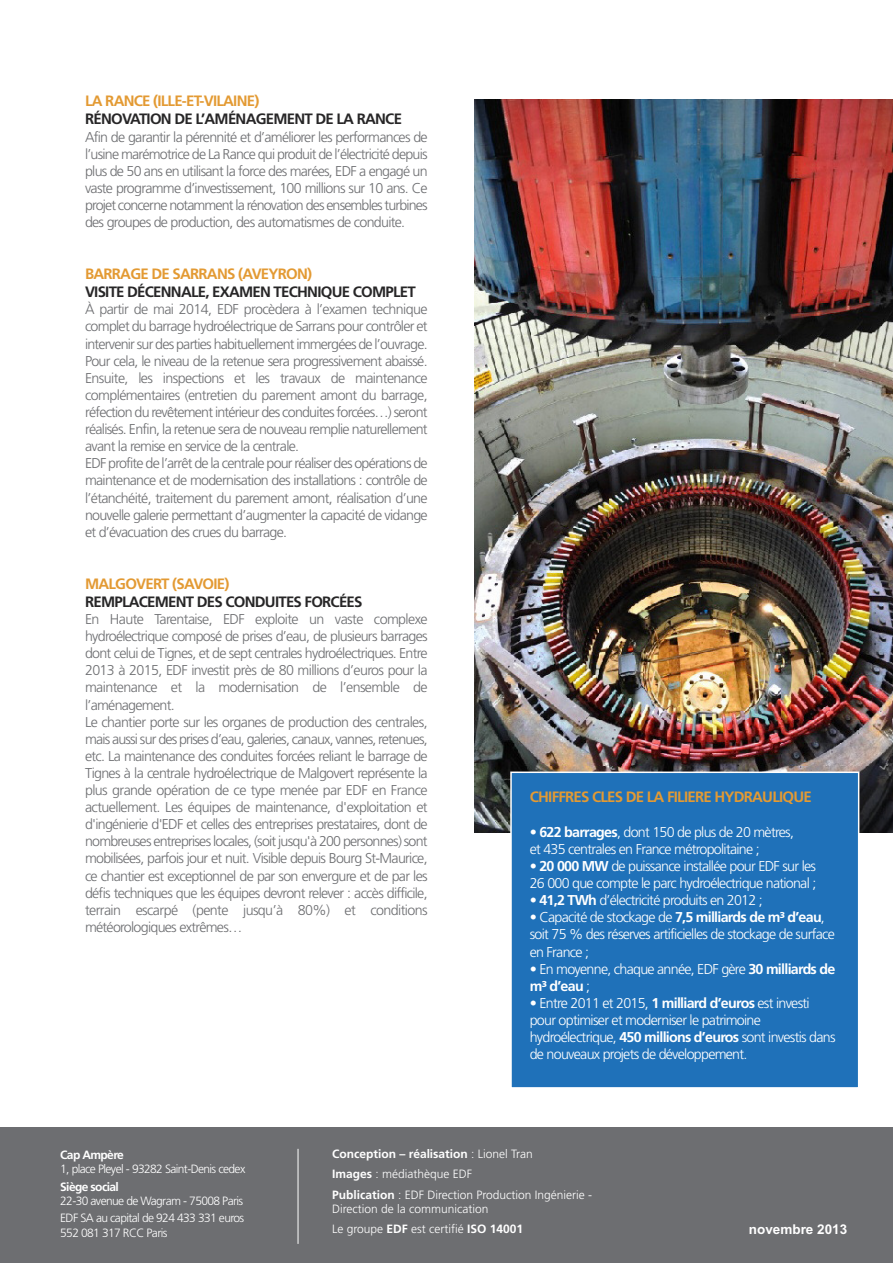
<style>
.page{position:relative;width:893px;height:1263px;background:#fff}
.page>*{position:absolute;margin:0;border:0;box-sizing:border-box;transform-origin:0 0}
.t1{font:700 15px "Frutiger";letter-spacing:-.05em;color:#272627}
.t2{font:700 15px "Frutiger";letter-spacing:-.05em;color:#e39a33}
.t3{font:300 14.25px/17.1px "Frutiger";letter-spacing:-.05em;color:#6d6e71}
.t4{font:300 14.25px/17.1px "Frutiger";letter-spacing:-.05em;color:#fff}
.t5{font:700 13.5px "Arial";color:#fff}
.t6{font:300 12px/20.4px "Frutiger";color:#fff}
.t7{font:300 12px/17.4px "Frutiger";letter-spacing:-.05em;color:#fff}
.t8{font:700 12px "Frutiger";letter-spacing:-.05em;color:#fff}
.s1{font-weight:700}
</style>
<div class="page">
<img style="left:475px;top:100px;width:418px;height:733px">
<div style="left:0;top:1127px;width:893px;height:136px;background:#6d6e71"></div>
<hr style="left:298px;top:1149px;width:1px;height:95px;background:#fff">
<div style="left:512px;top:773px;width:346px;height:314px;background:#1f71b9"></div>
<div style="left:510px;top:771px;width:349px;height:318px;border:2px solid #fff"></div>
<p class="t2" style="left:85px;top:95px;width:176px">LA RANCE (ILLE-ET-VILAINE)</p>
<p class="t1" style="left:85px;top:113px;width:318px">RÉNOVATION DE L’AMÉNAGEMENT DE LA RANCE</p>
<p class="t3" style="left:85px;top:129px;width:344px;text-align:justify">Afin de garantir la pérennité et d’améliorer les performances de l’usine marémotrice de La Rance qui produit de l’électricité depuis plus de 50 ans en utilisant la force des marées, EDF a engagé un vaste programme d’investissement, 100 millions sur 10 ans. Ce projet concerne notamment la rénovation des ensembles turbines des groupes de production, des automatismes de conduite.</p>
<p class="t2" style="left:85px;top:268px;width:229px">BARRAGE DE SARRANS (AVEYRON)</p>
<p class="t1" style="left:85px;top:286px;width:332px">VISITE DÉCENNALE, EXAMEN TECHNIQUE COMPLET</p>
<p class="t3" style="left:85px;top:302px;width:344px">À partir de mai 2014, EDF procèdera à l’examen technique complet du barrage hydroélectrique de Sarrans pour contrôler et intervenir sur des parties habituellement immergées de l’ouvrage.<br>Pour cela, le niveau de la retenue sera progressivement abaissé.<br>Ensuite, les inspections et les travaux de maintenance complémentaires (entretien du parement amont du barrage, réfection du revêtement intérieur des conduites forcées…) seront réalisés. Enfin, la retenue sera de nouveau remplie naturellement avant la remise en service de la centrale.<br>EDF profite de l’arrêt de la centrale pour réaliser des opérations de maintenance et de modernisation des installations : contrôle de l’étanchéité, traitement du parement amont, réalisation d’une nouvelle galerie permettant d’augmenter la capacité de vidange et d’évacuation des crues du barrage.</p>
<p class="t2" style="left:85px;top:577px;width:146px">MALGOVERT (SAVOIE)</p>
<p class="t1" style="left:85px;top:595px;width:279px">REMPLACEMENT DES CONDUITES FORCÉES</p>
<p class="t3" style="left:85px;top:612px;width:344px">En Haute Tarentaise, EDF exploite un vaste complexe hydroélectrique composé de prises d’eau, de plusieurs barrages dont celui de Tignes, et de sept centrales hydroélectriques. Entre 2013 à 2015, EDF investit près de 80 millions d’euros pour la maintenance et la modernisation de l’ensemble de l’aménagement.<br>Le chantier porte sur les organes de production des centrales, mais aussi sur des prises d’eau, galeries, canaux, vannes, retenues, etc. La maintenance des conduites forcées reliant le barrage de Tignes à la centrale hydroélectrique de Malgovert représente la plus grande opération de ce type menée par EDF en France actuellement. Les équipes de maintenance, d'exploitation et d'ingénierie d'EDF et celles des entreprises prestataires, dont de nombreuses entreprises locales, (soit jusqu'à 200 personnes) sont mobilisées, parfois jour et nuit. Visible depuis Bourg St-Maurice, ce chantier est exceptionnel de par son envergure et de par les défis techniques que les équipes devront relever : accès difficile, terrain escarpé (pente jusqu’à 80%) et conditions météorologiques extrêmes…</p>
<p class="t2" style="left:530px;top:791px;width:284px">CHIFFRES CLES DE LA FILIERE HYDRAULIQUE</p>
<p class="t4" style="left:530px;top:824px;width:266px">• <span class="s1">622 barrages</span>, dont 150 de plus de 20 mètres, et 435 centrales en France métropolitaine ;</p>
<p class="t4" style="left:530px;top:859px;width:288px">• <span class="s1">20 000 MW</span> de puissance installée pour EDF sur les<br>26 000 que compte le parc hydroélectrique national ;</p>
<p class="t4" style="left:530px;top:893px;width:235px">• <span class="s1">41,2 TWh</span> d’électricité produits en 2012 ;</p>
<p class="t4" style="left:530px;top:910px;width:307px">• Capacité de stockage de <span class="s1">7,5 milliards de m³ d’eau</span>, soit 75 % des réserves artificielles de stockage de surface en France ;</p>
<p class="t4" style="left:530px;top:961px;width:307px">• En moyenne, chaque année, EDF gère <span class="s1">30 milliards de m³ d’eau</span> ;</p>
<p class="t4" style="left:530px;top:995px;width:307px">• Entre 2011 et 2015, <span class="s1">1 milliard d’euros</span> est investi pour optimiser et moderniser le patrimoine hydroélectrique, <span class="s1">450 millions d’euros</span> sont investis dans de nouveaux projets de développement.</p>
<p class="t8" style="left:60px;top:1150px;width:65px">Cap Ampère</p>
<p class="t7" style="left:60px;top:1161px;width:187px">1, place Pleyel - 93282 Saint-Denis cedex</p>
<p class="t8" style="left:60px;top:1181px;width:60px">Siège social</p>
<p class="t7" style="left:60px;top:1193px;width:186px">22-30 avenue de Wagram - 75008 Paris<br>EDF SA au capital de 924 433 331 euros</p>
<p class="t7" style="left:60px;top:1225px;width:109px">552 081 317 RCC Paris</p>
<p class="t6" style="left:332px;top:1144px;width:261px"><span class="s1">Conception – réalisation</span> : Lionel Tran<br><span class="s1">Images</span> : médiathèque EDF<br><span class="s1">Publication</span> : EDF Direction Production Ingénierie -</p>
<p class="t6" style="left:332px;top:1199px;width:192px">Direction de la communication<br>Le groupe <span class="s1">EDF</span> est certifié <span class="s1">ISO 14001</span></p>
<p class="t5" style="left:749px;top:1221px;width:100px">novembre 2013</p>
</div>
